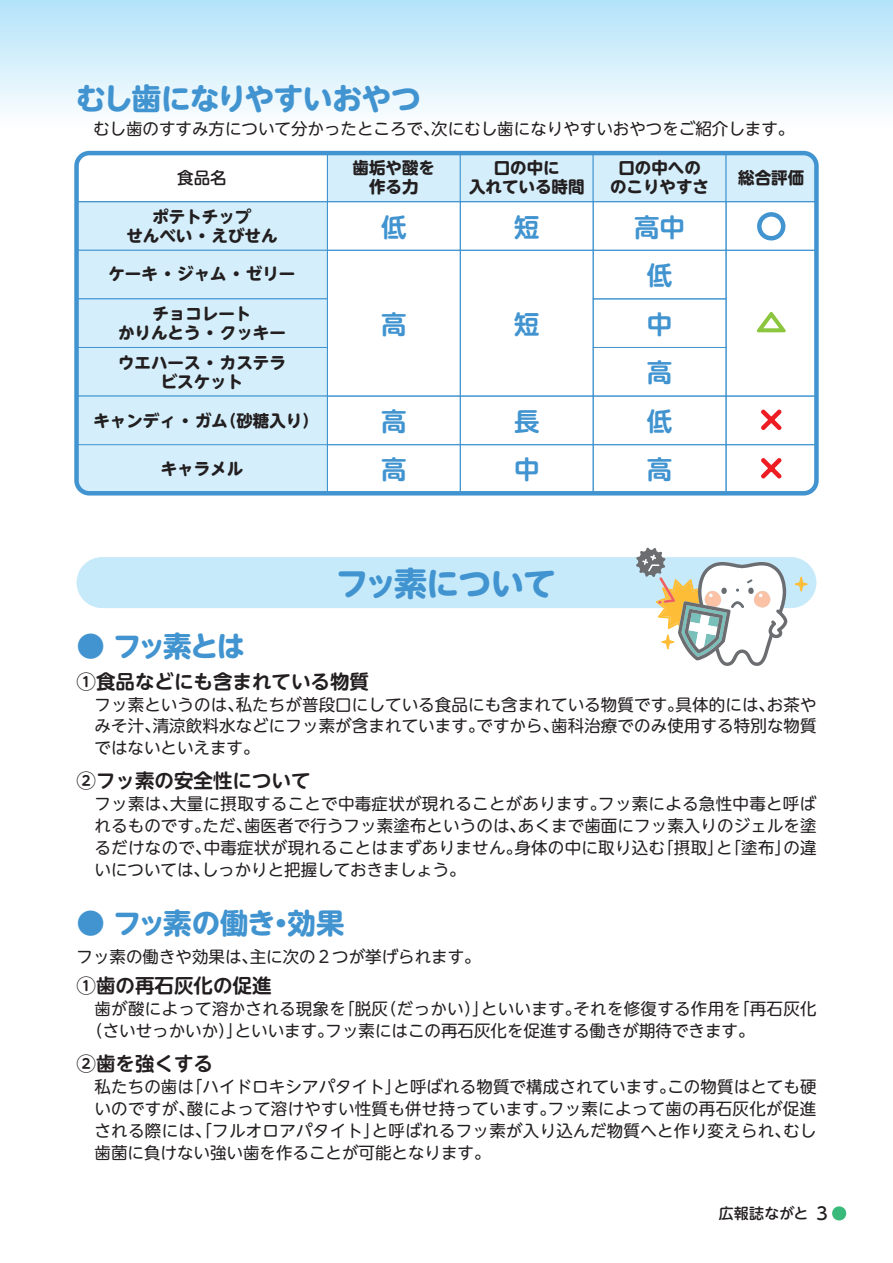
<style>
.page{position:relative;width:893px;height:1263px;background:#fff}
.page>*{position:absolute;margin:0;border:0;box-sizing:border-box;transform-origin:0 0}
.t1{font:700 33px "UD Shin M Go Pr 6 N";letter-spacing:-.025em;color:#4194d0}
.t2{font:700 30px "UD Shin M Go Pr 6 N";letter-spacing:-.035em;color:#4194d0}
.t3{font:700 28.5px "UD Shin M Go Pr 6 N";letter-spacing:-.025em;color:#4194d0}
.t4{font:700 28.5px "UD Shin M Go Pr 6 N";letter-spacing:-.065em;color:#4194d0}
.t5{font:700 25.5px/48.4px "UD Shin M Go Pr 6 N De";color:#4194d0}
.t6{font:700 19.5px "UD Shin M Go Pr 6 N De";color:#231f20}
.t7{font:16.5px/21.8px "UD Shin M Go Pr 6 N";color:#231f20;text-align:justify}
.t8{font:700 16.5px/19.5px "UD Shin M Go Pr 6 N";color:#231f20;text-align:center}
.t9{font:500 16.5px "UD Shin M Go Pr 6 N";color:#231f20}
.t10{font:500 15px "UD Shin M Go Pr 6 N";letter-spacing:.005em;color:#231f20}
.s1{font-size:17.25px}
</style>
<div class="page">
<div style="left:0;top:0;width:893px;height:128px;background:linear-gradient(to bottom,#b3e2f9,#fdfefe)"></div>
<div style="left:327px;top:153px;width:133px;height:49px;background:#d4effb"></div>
<div style="left:460px;top:153px;width:133px;height:49px;background:#d4effb"></div>
<div style="left:593px;top:153px;width:133px;height:49px;background:#d4effb"></div>
<div style="left:593px;top:153px;width:133px;height:49px;border:1px solid #4194d0"></div>
<div style="left:726px;top:153px;width:90px;height:49px;background:#d4effb"></div>
<div style="left:726px;top:153px;width:90px;height:49px;border:1px solid #4194d0"></div>
<div style="left:77px;top:202px;width:250px;height:48px;background:#d4effb"></div>
<div style="left:77px;top:250px;width:250px;height:49px;background:#d4effb"></div>
<div style="left:77px;top:250px;width:251px;height:49px;border:1px solid #4194d0"></div>
<div style="left:77px;top:299px;width:250px;height:48px;background:#d4effb"></div>
<div style="left:77px;top:347px;width:250px;height:49px;background:#d4effb"></div>
<div style="left:77px;top:347px;width:251px;height:49px;border:1px solid #4194d0"></div>
<div style="left:77px;top:396px;width:250px;height:49px;background:#d4effb"></div>
<div style="left:77px;top:396px;width:251px;height:49px;border:1px solid #4194d0"></div>
<div style="left:77px;top:445px;width:250px;height:48px;background:#d4effb"></div>
<div style="left:77px;top:444px;width:251px;height:49px;border:1px solid #4194d0"></div>
<div style="left:77px;top:153px;width:251px;height:49px;border:1px solid #4194d0"></div>
<div style="left:327px;top:201px;width:133px;height:49px;border:1px solid #4194d0"></div>
<div style="left:460px;top:201px;width:133px;height:49px;border:1px solid #4194d0"></div>
<div style="left:593px;top:201px;width:133px;height:49px;border:1px solid #4194d0"></div>
<div style="left:726px;top:201px;width:90px;height:49px;border:1px solid #4194d0"></div>
<div style="left:593px;top:250px;width:133px;height:49px;border:1px solid #4194d0"></div>
<svg style="left:327px;top:250px;width:267px;height:146px"></svg>
<div style="left:593px;top:347px;width:133px;height:49px;border:1px solid #4194d0"></div>
<div style="left:327px;top:396px;width:133px;height:49px;border:1px solid #4194d0"></div>
<div style="left:460px;top:396px;width:133px;height:49px;border:1px solid #4194d0"></div>
<div style="left:593px;top:396px;width:133px;height:49px;border:1px solid #4194d0"></div>
<div style="left:726px;top:396px;width:90px;height:49px;border:1px solid #4194d0"></div>
<div style="left:327px;top:444px;width:133px;height:49px;border:1px solid #4194d0"></div>
<div style="left:460px;top:444px;width:133px;height:49px;border:1px solid #4194d0"></div>
<div style="left:593px;top:444px;width:133px;height:49px;border:1px solid #4194d0"></div>
<div style="left:726px;top:444px;width:90px;height:49px;border:1px solid #4194d0"></div>
<div style="left:74px;top:151px;width:745px;height:344px;border:4px solid #4194d0;border-radius:13px"></div>
<div style="left:77px;top:557px;width:739px;height:51px;background:#c6eafa;border-radius:26px"></div>
<svg style="left:757px;top:212px;width:29px;height:29px"></svg>
<svg style="left:726px;top:250px;width:90px;height:146px"></svg>
<svg style="left:761px;top:409px;width:21px;height:21px"></svg>
<svg style="left:761px;top:458px;width:21px;height:21px"></svg>
<svg style="left:795px;top:577px;width:13px;height:15px"></svg>
<svg style="left:636px;top:548px;width:151px;height:118px"></svg>
<svg style="left:832px;top:1206px;width:14px;height:14px"></svg>
<h2 class="t2" style="left:76px;top:72px;width:347px">むし歯になりやすいおやつ</h2>
<p class="t7" style="left:77px;top:117px;width:719px">　むし歯のすすみ方について分かったところで、次にむし歯になりやすいおやつをご紹介します。</p>
<p class="t8" style="left:353px;top:157px;width:84px">歯垢や酸を作る力</p>
<h3 class="t5" style="left:381px;top:201px;width:27px">低</h3>
<p class="t8" style="left:469px;top:157px;width:117px">口の中に<br>入れている時間</p>
<p class="t8" style="left:610px;top:157px;width:100px">口の中へののこりやすさ</p>
<p class="t9" style="left:177px;top:164px;width:51px">食品名</p>
<p class="t8" style="left:738px;top:167px;width:67px">総合評価</p>
<p class="t8" style="left:126px;top:206px;width:153px">ポテトチップ<br>せんべい ・ えびせん</p>
<h3 class="t5" style="left:634px;top:201px;width:52px;text-align:center">高中低中高低高</h3>
<h3 class="t5" style="left:514px;top:201px;width:27px">短</h3>
<p class="t8" style="left:108px;top:263px;width:188px">ケーキ ・ ジャム ・ ゼリー</p>
<p class="t8" style="left:118px;top:302px;width:169px">チョコレート<br>かりんとう ・ クッキー</p>
<p class="t8" style="left:118px;top:351px;width:169px">ウエハース ・ カステラビスケット</p>
<p class="t8" style="left:93px;top:409px;width:227px">キャンディ ・ ガム（砂糖入り）</p>
<p class="t8" style="left:161px;top:457px;width:84px">キャラメル</p>
<h3 class="t5" style="left:381px;top:298px;width:27px">高</h3>
<h3 class="t5" style="left:514px;top:298px;width:27px">短</h3>
<h3 class="t5" style="left:381px;top:395px;width:27px">高高</h3>
<h3 class="t5" style="left:514px;top:395px;width:27px">長中</h3>
<h3 class="t4" style="left:77px;top:621px;width:170px">● フッ素とは</h3>
<h1 class="t1" style="left:336px;top:555px;width:222px">フッ素について</h1>
<p class="t6" style="left:77px;top:664px;width:294px">①食品などにも含まれている物質</p>
<p class="t7" style="left:95px;top:692px;width:724px">フッ素というのは、私たちが普段口にしている食品にも含まれている物質です。具体的には、お茶やみそ汁、清涼飲料水などにフッ素が含まれています。ですから、歯科治療でのみ使用する特別な物質ではないといえます。</p>
<p class="t6" style="left:77px;top:764px;width:236px">②フッ素の安全性について</p>
<p class="t7" style="left:95px;top:792px;width:724px">フッ素は、大量に摂取することで中毒症状が現れることがあります。フッ素による急性中毒と呼ばれるものです。ただ、歯医者で行うフッ素塗布というのは、あくまで歯面にフッ素入りのジェルを塗るだけなので、中毒症状が現れることはまずありません。身体の中に取り込む「摂取」と「塗布」の違いについては、しっかりと把握しておきましょう。</p>
<h3 class="t3" style="left:77px;top:898px;width:270px">● フッ素の働き・効果</h3>
<p class="t7" style="left:77px;top:945px;width:406px">フッ素の働きや効果は、主に次の２つが挙げられます。</p>
<p class="t6" style="left:77px;top:969px;width:197px">①歯の再石灰化の促進</p>
<p class="t7" style="left:86px;top:997px;width:732px;text-indent:8px">歯が酸によって溶かされる現象を「脱灰（だっかい）」といいます。それを修復する作用を「再石灰化（さいせっかいか）」といいます。フッ素にはこの再石灰化を促進する働きが期待できます。</p>
<p class="t6" style="left:77px;top:1047px;width:138px">②歯を強くする</p>
<p class="t7" style="left:95px;top:1075px;width:724px">私たちの歯は「ハイドロキシアパタイト」と呼ばれる物質で構成されています。この物質はとても硬いのですが、酸によって溶けやすい性質も併せ持っています。フッ素によって歯の再石灰化が促進される際には、「フルオロアパタイト」と呼ばれるフッ素が入り込んだ物質へと作り変えられ、むし歯菌に負けない強い歯を作ることが可能となります。</p>
<p class="t10" style="left:719px;top:1200px;width:114px">広報誌ながと <span class="s1">３</span></p>
</div>
